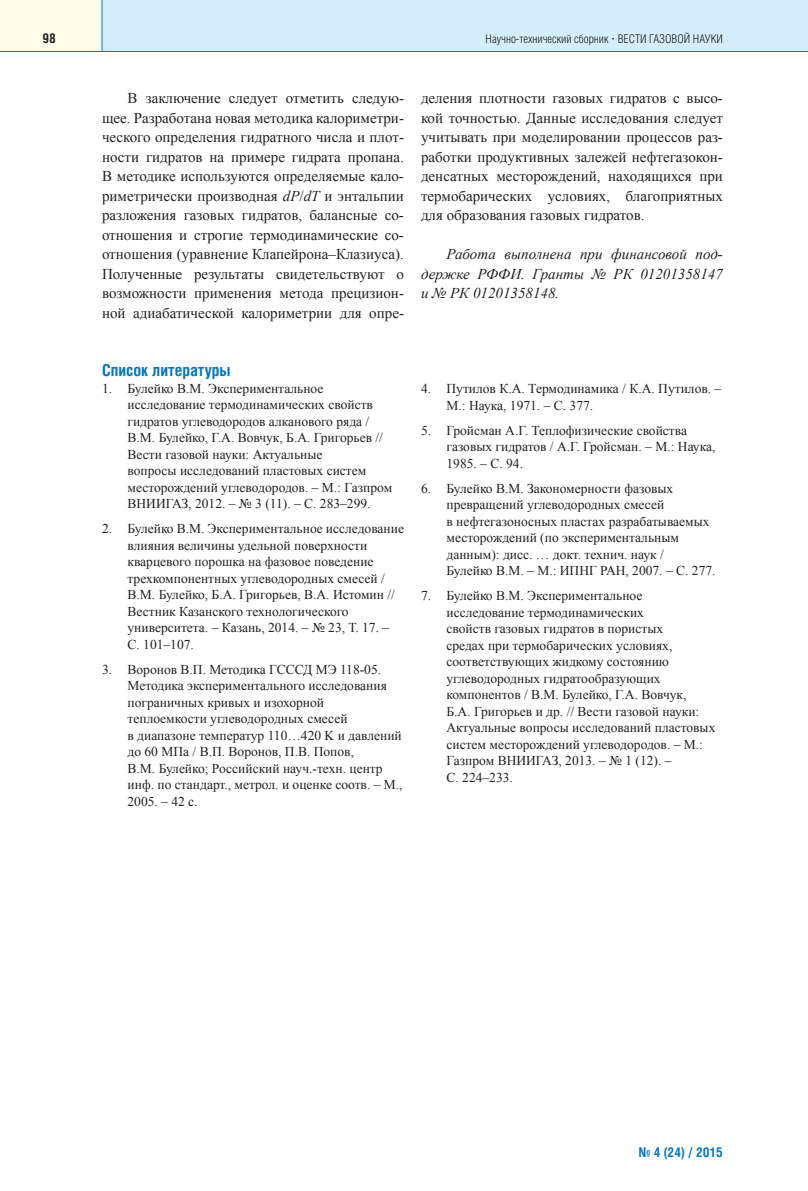
<style>
.page{position:relative;width:808px;height:1191px;background:#fff}
.page>*{position:absolute;margin:0;border:0;box-sizing:border-box;transform-origin:0 0}
.t1{font:700 16.5px "Helios Cond";color:#0079c2}
.t2{font:15px/19.5px "Times New Roman";color:#231f20;text-align:justify}
.t3{font:italic 15px/19.5px "Times New Roman";color:#231f20;text-align:justify}
.t4{font:13.5px/16.5px "Times New Roman";color:#231f20}
.t5{font:700 13.5px "Helios Cond";color:#0079c2}
.t6{font:700 13.5px "Helios Cond";color:#231f20}
.t7{font:300 12px "Helios Cond";color:#231f20}
.s1{font-family:"Times New Roman";font-weight:700}
.s2{font-style:italic}
</style>
<div class="page">
<div style="left:102px;top:0;width:706px;height:51px;background:#d4effb"></div>
<div style="left:0;top:0;width:102px;height:51px;background:#fffde9"></div>
<hr style="left:0;top:51px;width:808px;height:1px;background:#0079c2">
<hr style="left:102px;top:0;width:1px;height:51px;background:#0079c2">
<p class="t6" style="left:42px;top:33px;width:15px">98</p>
<p class="t7" style="left:486px;top:34px;width:239px">Научно-технический сборник <span class="s1">·</span> ВЕСТИ ГАЗОВОЙ НАУКИ</p>
<p class="t2" style="left:102px;top:88px;width:303px;text-indent:26px">В заключение следует отметить следую&shy;щее. Разработана новая методика калориметри&shy;ческого определения гидратного числа и плот&shy;ности гидратов на примере гидрата пропана.<br>В методике используются определяемые кало&shy;риметрически производная <span class="s2">dP</span>/<span class="s2">dT</span> и энтальпии разложения газовых гидратов, балансные со&shy;отношения и строгие термодинамические со&shy;отношения (уравнение Клапейрона–Клазиуса).<br>Полученные результаты свидетельствуют о возможности применения метода прецизион&shy;ной адиабатической калориметрии для опре-</p>
<p class="t2" style="left:421px;top:88px;width:303px">деления плотности газовых гидратов с высо&shy;кой точностью. Данные исследования следует учитывать при моделировании процессов раз&shy;работки продуктивных залежей нефтегазокон&shy;денсатных месторождений, находящихся при термобарических условиях, благоприятных для образования газовых гидратов.</p>
<p class="t3" style="left:421px;top:244px;width:303px;text-indent:26px">Работа выполнена при финансовой под&shy;держке РФФИ. Гранты № РК 01201358147 и № РК 01201358148.</p>
<p class="t1" style="left:102px;top:364px;width:130px">Список литературы</p>
<p class="t4" style="left:128px;top:380px;width:266px;text-indent:-26px">1. Булейко В.М. Экспериментальное исследование термодинамических свойств гидратов углеводородов алканового ряда / В.М. Булейко, Г.А. Вовчук, Б.А. Григорьев // Вести газовой науки: Актуальные<br>вопросы исследований пластовых систем месторождений углеводородов. – М.: Газпром ВНИИГАЗ, 2012. – № 3 (11). – С. 283–299.</p>
<p class="t4" style="left:128px;top:520px;width:278px;text-indent:-26px">2. Булейко В.М. Экспериментальное исследование влияния величины удельной поверхности кварцевого порошка на фазовое поведение трехкомпонентных углеводородных смесей / В.М. Булейко, Б.А. Григорьев, В.А. Истомин // Вестник Казанского технологического университета. – Казань, 2014. – № 23, Т. 17. – С. 101–107.</p>
<p class="t4" style="left:128px;top:661px;width:277px;text-indent:-26px">3. Воронов В.П. Методика ГСССД МЭ 118-05.<br>Методика экспериментального исследования пограничных кривых и изохорной теплоемкости углеводородных смесей<br>в диапазоне температур 110…420 K и давлений до 60 МПа / В.П. Воронов, П.В. Попов,<br>В.М. Булейко; Российский науч.-техн. центр инф. по стандарт., метрол. и оценке соотв. – М., 2005. – 42 с.</p>
<p class="t4" style="left:446px;top:380px;width:276px;text-indent:-26px">4. Путилов К.А. Термодинамика / К.А. Путилов. –<br>М.: Наука, 1971. – С. 377.</p>
<p class="t4" style="left:446px;top:422px;width:270px;text-indent:-26px">5. Гройсман А.Г. Теплофизические свойства газовых гидратов / А.Г. Гройсман. – М.: Наука,<br>1985. – С. 94.</p>
<p class="t4" style="left:446px;top:480px;width:270px;text-indent:-26px">6. Булейко В.М. Закономерности фазовых превращений углеводородных смесей<br>в нефтегазоносных пластах разрабатываемых месторождений (по экспериментальным данным): дисс. … докт. технич. наук /<br>Булейко В.М. – М.: ИПНГ РАН, 2007. – С. 277.</p>
<p class="t4" style="left:446px;top:587px;width:270px;text-indent:-26px">7. Булейко В.М. Экспериментальное исследование термодинамических<br>свойств газовых гидратов в пористых<br>средах при термобарических условиях, соответствующих жидкому состоянию углеводородных гидратообразующих компонентов / В.М. Булейко, Г.А. Вовчук,<br>Б.А. Григорьев и др. // Вести газовой науки:<br>Актуальные вопросы исследований пластовых систем месторождений углеводородов. – М.:<br>Газпром ВНИИГАЗ, 2013. – № 1 (12). –<br>С. 224–233.</p>
<p class="t5" style="left:639px;top:1147px;width:86px">№ 4 (24) / 2015</p>
</div>
